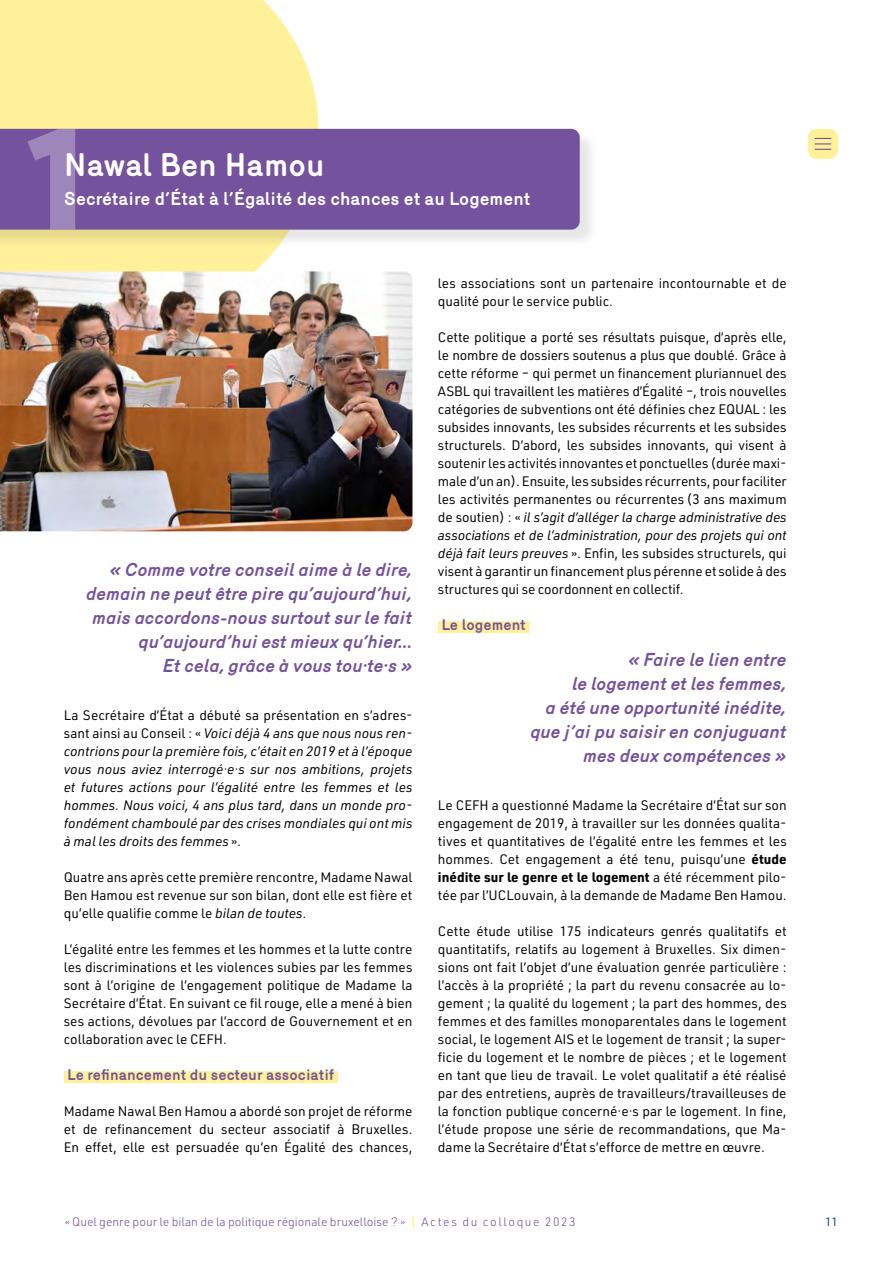
<style>
.page{position:relative;width:893px;height:1263px;background:#fff}
.page>*{position:absolute;margin:0;border:0;box-sizing:border-box;transform-origin:0 0}
.TITRE_CHAPITRE{font:700 31.5px "Mercury";color:#fff}
.CITATIONS{font:italic 700 18px/24px "Merkury";color:#75529d;text-align:right}
.TITRE_2{font:700 18px "Mercury";color:#fff}
.TITRE_X_X{font:700 15px "Mercury";color:#75529d}
.BODYTEXT{font:13.5px/18px "URWDIN";color:#000;text-align:justify}
.BODYTEXT-2{font:italic 13.5px/18px "URWDIN";color:#000;text-align:justify}
.t1{font:300 12px "URWDIN";color:#75529d}
.t2{font:12px "URWDIN";color:#20388a}
.s1{font-style:normal}
.s2{font-style:italic}
.s3{font-weight:700}
.s4{color:#ffe600}
</style>
<div class="page">
<svg style="left:0;top:0;width:335px;height:271px;background:#fef2a5"></svg>
<div style="left:0;top:131px;width:599px;height:117px;background:#000;opacity:.1"></div>
<div style="left:0;top:129px;width:580px;height:101px;background:#75529d"></div>
<svg style="left:27px;top:129px;width:48px;height:101px;background:#8d71ae"></svg>
<img style="left:0;top:271px;width:412px;height:260px">
<div style="left:64px;top:1071px;width:274px;height:12px;background:#fff19a"></div>
<div style="left:438px;top:621px;width:91px;height:12px;background:#fff19a"></div>
<div style="left:808px;top:129px;width:30px;height:30px;background:#fff19a;border-radius:9px"></div>
<svg style="left:815px;top:138px;width:16px;height:12px"></svg>
<p class="TITRE_CHAPITRE" style="left:64px;top:146px;width:262px">Nawal Ben Hamou</p>
<p class="TITRE_2" style="left:64px;top:188px;width:468px">Secrétaire d’État à l’Égalité des chances et au Logement</p>
<p class="CITATIONS" style="left:86px;top:556px;width:327px">« Comme votre conseil aime à le dire, demain ne peut être pire qu’aujourd’hui, mais accordons-nous surtout sur le fait qu’aujourd’hui est mieux qu’hier…<br>Et cela, grâce à vous tou·te·s »</p>
<p class="BODYTEXT-2" style="left:64px;top:706px;width:350px"><span class="s1">La Secrétaire d’État a débuté sa présentation en s’adres&shy;sant ainsi au Conseil : «</span> Voici déjà 4 ans que nous nous ren&shy;contrions pour la première fois, c’était en 2019 et à l’époque vous nous aviez interrogé·e·s sur nos ambitions, projets et futures actions pour l’égalité entre les femmes et les hommes. Nous voici, 4 ans plus tard, dans un monde pro&shy;fondément chamboulé par des crises mondiales qui ont mis à mal les droits des femmes <span class="s1">».</span></p>
<p class="BODYTEXT" style="left:64px;top:868px;width:350px">Quatre ans après cette première rencontre, Madame Nawal Ben Hamou est revenue sur son bilan, dont elle est fière et qu’elle qualifie comme le <span class="s2">bilan de toutes</span>.</p>
<p class="BODYTEXT" style="left:64px;top:940px;width:350px">L’égalité entre les femmes et les hommes et la lutte contre les discriminations et les violences subies par les femmes sont à l’origine de l’engagement politique de Madame la Secrétaire d’État. En suivant ce fil rouge, elle a mené à bien ses actions, dévolues par l’accord de Gouvernement et en collaboration avec le CEFH.</p>
<p class="TITRE_X_X" style="left:67px;top:1066px;width:268px">Le refinancement du secteur associatif</p>
<p class="BODYTEXT" style="left:64px;top:1102px;width:350px">Madame Nawal Ben Hamou a abordé son projet de réforme et de refinancement du secteur associatif à Bruxelles.<br>En effet, elle est persuadée qu’en Égalité des chances,</p>
<p class="BODYTEXT" style="left:438px;top:274px;width:350px">les associations sont un partenaire incontournable et de qualité pour le service public.</p>
<p class="BODYTEXT" style="left:438px;top:328px;width:350px">Cette politique a porté ses résultats puisque, d’après elle, le nombre de dossiers soutenus a plus que doublé. Grâce à cette réforme – qui permet un financement pluriannuel des ASBL qui travaillent les matières d’Égalité –, trois nouvelles catégories de subventions ont été définies chez EQUAL : les subsides innovants, les subsides récurrents et les subsides structurels. D’abord, les subsides innovants, qui visent à soutenir les activités innovantes et ponctuelles (durée maxi&shy;male d’un an). Ensuite, les subsides récurrents, pour faciliter les activités permanentes ou récurrentes (3 ans maximum de soutien) : « <span class="s2">il s’agit d’alléger la charge administrative des associations et de l’administration, pour des projets qui ont déjà fait leurs preuves</span> ». Enfin, les subsides structurels, qui visent à garantir un financement plus pérenne et solide à des structures qui se coordonnent en collectif.</p>
<p class="TITRE_X_X" style="left:441px;top:616px;width:86px">Le logement</p>
<p class="CITATIONS" style="left:531px;top:646px;width:257px">« Faire le lien entre<br>le logement et les femmes,<br>a été une opportunité inédite, que j’ai pu saisir en conjuguant mes deux compétences »</p>
<p class="BODYTEXT" style="left:438px;top:796px;width:350px">Le CEFH a questionné Madame la Secrétaire d’État sur son engagement de 2019, à travailler sur les données qualita&shy;tives et quantitatives de l’égalité entre les femmes et les hommes. Cet engagement a été tenu, puisqu’une <span class="s3">étude inédite sur le genre et le logement</span> a été récemment pilo&shy;tée par l’UCLouvain, à la demande de Madame Ben Hamou.</p>
<p class="BODYTEXT" style="left:438px;top:922px;width:350px">Cette étude utilise 175 indicateurs genrés qualitatifs et quantitatifs, relatifs au logement à Bruxelles. Six dimen&shy;sions ont fait l’objet d’une évaluation genrée particulière : l’accès à la propriété ; la part du revenu consacrée au lo&shy;gement ; la qualité du logement ; la part des hommes, des femmes et des familles monoparentales dans le logement social, le logement AIS et le logement de transit ; la super&shy;ficie du logement et le nombre de pièces ; et le logement en tant que lieu de travail. Le volet qualitatif a été réalisé par des entretiens, auprès de travailleurs/travailleuses de la fonction publique concerné·e·s par le logement. In fine, l’étude propose une série de recommandations, que Ma&shy;dame la Secrétaire d’État s’efforce de mettre en œuvre.</p>
<p class="t1" style="left:65px;top:1213px;width:512px">« Quel genre pour le bilan de la politique régionale bruxelloise ? » <span class="s4">|</span> A c t e s d u c o l l o q u e 2 0 2 3</p>
<p class="t2" style="left:825px;top:1213px;width:14px">11</p>
</div>
